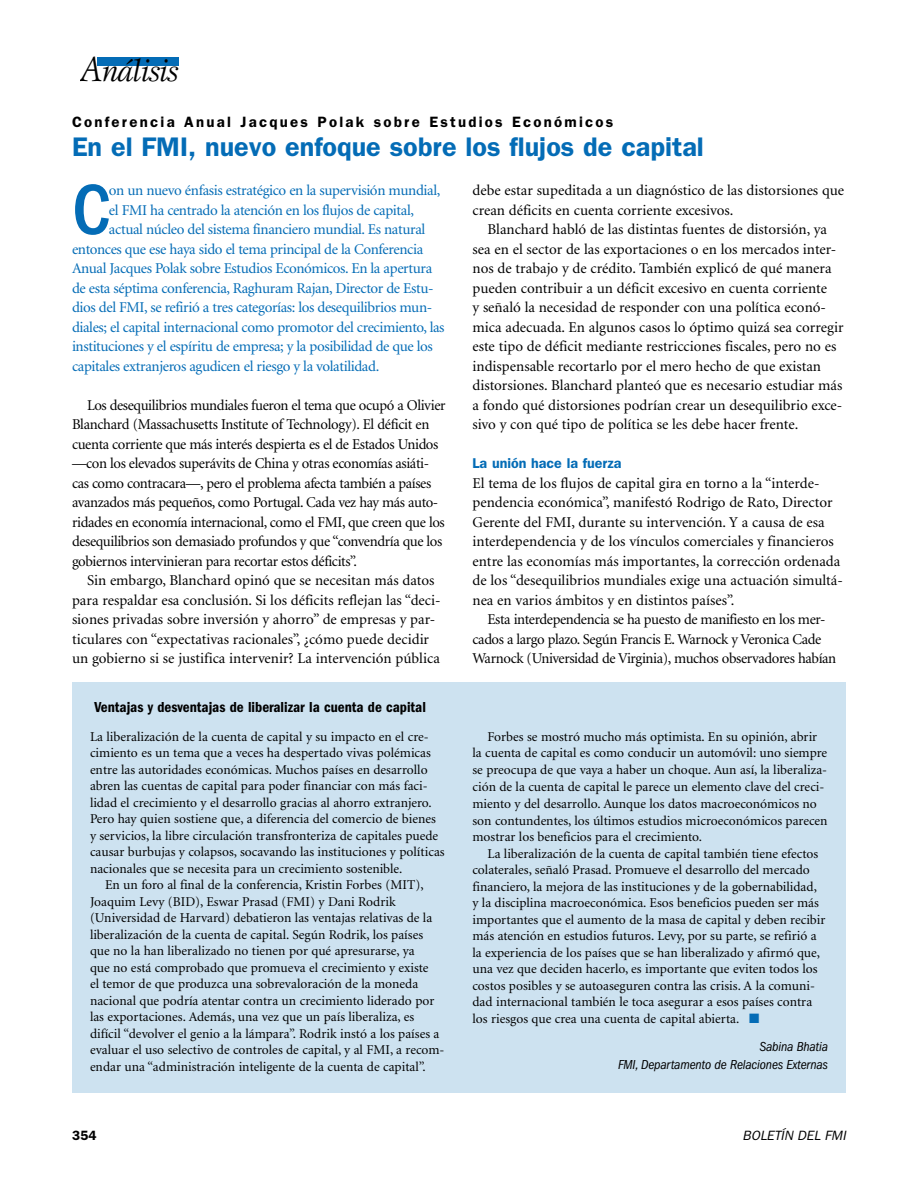
<style>
.page{position:relative;width:918px;height:1188px;background:#fff}
.page>*{position:absolute;margin:0;border:0;box-sizing:border-box;transform-origin:0 0}
.t1{font:500 condensed 73.5px "Franklin Gothic";color:#046cb6}
.t2{font:italic 31.5px "Esprit";letter-spacing:-.05em;color:#000}
.t3{font:600 27px "Franklin Gothic";color:#046cb6}
.t4{font:15px/19.5px "Minion";letter-spacing:-.005em;color:#000}
.t5{font:15px/19.5px "Minion";letter-spacing:-.025em;color:#000}
.t6{font:15px "Minion";letter-spacing:-.025em;color:#046cb6}
.t7{font:600 15px "Franklin Gothic";letter-spacing:.15em;color:#000}
.t8{font:600 condensed 15px "Franklin Gothic";color:#000}
.t9{font:600 14.25px "Franklin Gothic";color:#046cb6}
.t10{font:13.5px/16.5px "Minion";color:#000}
.t11{font:italic condensed 13.5px/18px "Franklin Gothic";letter-spacing:-.01em;color:#000;text-align:right}
.t12{font:italic 13.5px "Franklin Gothic";letter-spacing:.01em;color:#000}
.t13{font:600 13.5px "Franklin Gothic";color:#000}
.s1{font-size:36.15px}
.s2{color:#046cb6}
</style>
<div class="page">
<div style="left:72px;top:682px;width:774px;height:412px;background:#cde2f0"></div>
<div style="left:97px;top:57px;width:82px;height:9px;background:#046cb6"></div>
<h2 class="t2" style="left:79px;top:52px;width:101px"><span class="s1">A</span>nálisis</h2>
<p class="t7" style="left:72px;top:113px;width:543px">Conferencia Anual Jacques Polak sobre Estudios Económicos</p>
<h3 class="t3" style="left:72px;top:131px;width:634px">En el FMI, nuevo enfoque sobre los flujos de capital</h3>
<h1 class="t1" style="left:72px;top:168px;width:40px">C</h1>
<p class="t6" style="left:109px;top:183px;width:333px">on un nuevo énfasis estratégico en la supervisión mundial,</p>
<p class="t6" style="left:109px;top:202px;width:307px">el FMI ha centrado la atención en los flujos de capital,</p>
<p class="t6" style="left:109px;top:222px;width:318px">actual núcleo del sistema financiero mundial. Es natural</p>
<p class="t6" style="left:72px;top:241px;width:353px">entonces que ese haya sido el tema principal de la Conferencia</p>
<p class="t6" style="left:72px;top:261px;width:362px">Anual Jacques Polak sobre Estudios Económicos. En la apertura</p>
<p class="t6" style="left:72px;top:280px;width:363px">de esta séptima conferencia, Raghuram Rajan, Director de Estu-</p>
<p class="t6" style="left:72px;top:300px;width:362px">dios del FMI, se refirió a tres categorías: los desequilibrios mun-</p>
<p class="t6" style="left:72px;top:319px;width:374px">diales; el capital internacional como promotor del crecimiento, las</p>
<p class="t6" style="left:72px;top:339px;width:362px">instituciones y el espíritu de empresa; y la posibilidad de que los</p>
<p class="t6" style="left:72px;top:358px;width:306px">capitales extranjeros agudicen el riesgo y la volatilidad.-</p>
<p class="t5" style="left:72px;top:396px;width:375px;text-indent:15px">Los desequilibrios mundiales fueron el tema que ocupó a Olivier Blanchard (Massachusetts Institute of Technology). El déficit en cuenta corriente que más interés despierta es el de Estados Unidos —con los elevados superávits de China y otras economías asiáti&shy;cas como contracara—, pero el problema afecta también a países avanzados más pequeños, como Portugal. Cada vez hay más auto&shy;ridades en economía internacional, como el FMI, que creen que los desequilibrios son demasiado profundos y que “convendría que los gobiernos intervinieran para recortar estos déficits”.-</p>
<p class="t4" style="left:72px;top:571px;width:370px;text-indent:15px">Sin embargo, Blanchard opinó que se necesitan más datos para respaldar esa conclusión. Si los déficits reflejan las “deci&shy;siones privadas sobre inversión y ahorro” de empresas y par&shy;ticulares con “expectativas racionales”, ¿cómo puede decidir un gobierno si se justifica intervenir? La intervención pública</p>
<p class="t8" style="left:94px;top:698px;width:333px">Ventajas y desventajas de liberalizar la cuenta de capital</p>
<p class="t10" style="left:90px;top:729px;width:340px">La liberalización de la cuenta de capital y su impacto en el cre-</p>
<p class="t10" style="left:90px;top:745px;width:342px">cimiento es un tema que a veces ha despertado vivas polémicas</p>
<p class="t10" style="left:90px;top:762px;width:339px">entre las autoridades económicas. Muchos países en desarrollo</p>
<p class="t10" style="left:90px;top:778px;width:339px">abren las cuentas de capital para poder financiar con más faci-</p>
<p class="t10" style="left:90px;top:795px;width:343px">lidad el crecimiento y el desarrollo gracias al ahorro extranjero.</p>
<p class="t10" style="left:90px;top:811px;width:347px">Pero hay quien sostiene que, a diferencia del comercio de bienes</p>
<p class="t10" style="left:90px;top:828px;width:350px">y servicios, la libre circulación transfronteriza de capitales puede</p>
<p class="t10" style="left:90px;top:844px;width:356px">causar burbujas y colapsos, socavando las instituciones y políticas</p>
<p class="t10" style="left:90px;top:861px;width:312px">nacionales que se necesita para un crecimiento sostenible.-</p>
<p class="t10" style="left:105px;top:877px;width:320px">En un foro al final de la conferencia, Kristin Forbes (MIT),</p>
<p class="t10" style="left:90px;top:894px;width:307px">Joaquim Levy (BID), Eswar Prasad (FMI) y Dani Rodrik</p>
<p class="t10" style="left:90px;top:910px;width:344px">(Universidad de Harvard) debatieron las ventajas relativas de la</p>
<p class="t10" style="left:90px;top:927px;width:335px">liberalización de la cuenta de capital. Según Rodrik, los países</p>
<p class="t10" style="left:90px;top:943px;width:326px">que no la han liberalizado no tienen por qué apresurarse, ya</p>
<p class="t10" style="left:90px;top:960px;width:340px">que no está comprobado que promueva el crecimiento y existe</p>
<p class="t10" style="left:90px;top:976px;width:330px">el temor de que produzca una sobrevaloración de la moneda</p>
<p class="t10" style="left:90px;top:993px;width:346px">nacional que podría atentar contra un crecimiento liderado por</p>
<p class="t10" style="left:90px;top:1009px;width:326px">las exportaciones. Además, una vez que un país liberaliza, es</p>
<p class="t10" style="left:90px;top:1026px;width:351px">difícil “devolver el genio a la lámpara”. Rodrik instó a los países a</p>
<p class="t10" style="left:90px;top:1042px;width:356px">evaluar el uso selectivo de controles de capital, y al FMI, a recom-</p>
<p class="t10" style="left:90px;top:1059px;width:336px">endar una “administración inteligente de la cuenta de capital”.-</p>
<p class="t4" style="left:472px;top:181px;width:373px">debe estar supeditada a un diagnóstico de las distorsiones que crean déficits en cuenta corriente excesivos.-</p>
<p class="t4" style="left:472px;top:220px;width:373px;text-indent:15px">Blanchard habló de las distintas fuentes de distorsión, ya sea en el sector de las exportaciones o en los mercados inter&shy;nos de trabajo y de crédito. También explicó de qué manera pueden contribuir a un déficit excesivo en cuenta corriente<br>y señaló la necesidad de responder con una política econó&shy;mica adecuada. En algunos casos lo óptimo quizá sea corregir este tipo de déficit mediante restricciones fiscales, pero no es indispensable recortarlo por el mero hecho de que existan distorsiones. Blanchard planteó que es necesario estudiar más a fondo qué distorsiones podrían crear un desequilibrio exce&shy;sivo y con qué tipo de política se les debe hacer frente.-</p>
<p class="t9" style="left:472px;top:455px;width:151px">La unión hace la fuerza</p>
<p class="t4" style="left:472px;top:474px;width:372px">El tema de los flujos de capital gira en torno a la “interde&shy;pendencia económica”, manifestó Rodrigo de Rato, Director Gerente del FMI, durante su intervención. Y a causa de esa interdependencia y de los vínculos comerciales y financieros entre las economías más importantes, la corrección ordenada de los “desequilibrios mundiales exige una actuación simultá&shy;nea en varios ámbitos y en distintos países”.-</p>
<p class="t5" style="left:472px;top:610px;width:365px;text-indent:15px">Esta interdependencia se ha puesto de manifiesto en los mer&shy;cados a largo plazo. Según Francis E. Warnock y Veronica Cade<br>Warnock (Universidad de Virginia), muchos observadores habían</p>
<p class="t10" style="left:472px;top:728px;width:357px;text-indent:15px">Forbes se mostró mucho más optimista. En su opinión, abrir la cuenta de capital es como conducir un automóvil: uno siempre se preocupa de que vaya a haber un choque. Aun así, la liberaliza&shy;ción de la cuenta de capital le parece un elemento clave del creci&shy;miento y del desarrollo. Aunque los datos macroeconómicos no son contundentes, los últimos estudios microeconómicos parecen mostrar los beneficios para el crecimiento.-</p>
<p class="t10" style="left:472px;top:846px;width:354px;text-indent:15px">La liberalización de la cuenta de capital también tiene efectos colaterales, señaló Prasad. Promueve el desarrollo del mercado financiero, la mejora de las instituciones y de la gobernabilidad, y la disciplina macroeconómica. Esos beneficios pueden ser más importantes que el aumento de la masa de capital y deben recibir más atención en estudios futuros. Levy, por su parte, se refirió a la experiencia de los países que se han liberalizado y afirmó que, una vez que deciden hacerlo, es importante que eviten todos los costos posibles y se autoaseguren contra las crisis. A la comuni&shy;dad internacional también le toca asegurar a esos países contra los riesgos que crea una cuenta de capital abierta.- <span class="s2">■</span></p>
<p class="t11" style="left:618px;top:1038px;width:211px">Sabina Bhatia<br>FMI, Departamento de Relaciones Externas</p>
<p class="t13" style="left:72px;top:1127px;width:26px">354</p>
<p class="t12" style="left:743px;top:1127px;width:105px">BOLETÍN DEL FMI</p>
</div>
